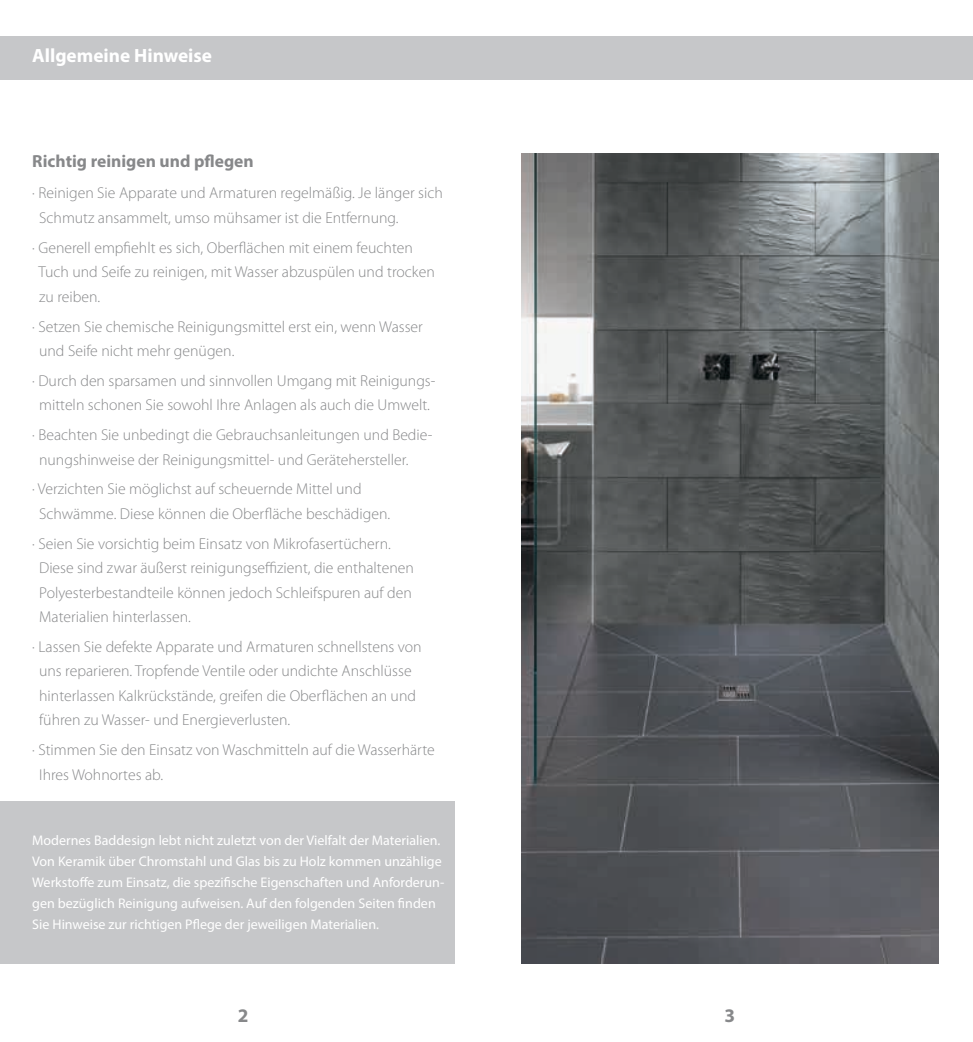
<style>
.page{position:relative;width:973px;height:1042px;background:#fff}
.page>*{position:absolute;margin:0;border:0;box-sizing:border-box;transform-origin:0 0}
.t1{font:700 19.25px "Myriad Pro";color:#fff}
.t2{font:700 19.25px "Myriad Pro";color:#87888a}
.t3{font:700 17.5px "Myriad Pro";color:#87888a}
.t4{font:300 15.75px/24.5px "Myriad Pro";color:#87888a}
.t5{font:14px/21px "Myriad Pro";color:#fff}
</style>
<div class="page">
<div style="left:0;top:801px;width:454px;height:163px;background:#c6c7c9"></div>
<div style="left:0;top:36px;width:972px;height:43px;background:#c6c7c9"></div>
<img style="left:521px;top:154px;width:417px;height:810px">
<p class="t1" style="left:32px;top:43px;width:181px">Allgemeine Hinweise</p>
<p class="t3" style="left:32px;top:150px;width:223px">Richtig reinigen und pflegen</p>
<p class="t4" style="left:39px;top:181px;width:405px;text-indent:-7px">· Reinigen Sie Apparate und Armaturen regelmäßig. Je länger sich<br>Schmutz ansammelt, umso mühsamer ist die Entfernung.</p>
<p class="t4" style="left:38px;top:235px;width:398px;text-indent:-6px">· Generell empfiehlt es sich, Oberflächen mit einem feuchten<br>Tuch und Seife zu reinigen, mit Wasser abzuspülen und trocken zu reiben.</p>
<p class="t4" style="left:39px;top:314px;width:385px;text-indent:-7px">· Setzen Sie chemische Reinigungsmittel erst ein, wenn Wasser und Seife nicht mehr genügen.</p>
<p class="t4" style="left:32px;top:368px;width:405px;text-align:center">· Durch den sparsamen und sinnvollen Umgang mit Reinigungs&shy;mitteln schonen Sie sowohl Ihre Anlagen als auch die Umwelt.</p>
<p class="t4" style="left:39px;top:423px;width:395px;text-indent:-7px">· Beachten Sie unbedingt die Gebrauchsanleitungen und Bedie&shy;nungshinweise der Reinigungsmittel- und Gerätehersteller.</p>
<p class="t4" style="left:39px;top:477px;width:352px;text-indent:-7px">· Verzichten Sie möglichst auf scheuernde Mittel und<br>Schwämme. Diese können die Oberfläche beschädigen.</p>
<p class="t4" style="left:39px;top:531px;width:376px;text-indent:-7px">· Seien Sie vorsichtig beim Einsatz von Mikrofasertüchern.<br>Diese sind zwar äußerst reinigungseffizient, die enthaltenen Polyesterbestandteile können jedoch Schleifspuren auf den Materialien hinterlassen.</p>
<p class="t4" style="left:39px;top:635px;width:384px;text-indent:-7px">· Lassen Sie defekte Apparate und Armaturen schnellstens von uns reparieren. Tropfende Ventile oder undichte Anschlüsse hinterlassen Kalkrückstände, greifen die Oberflächen an und führen zu Wasser- und Energieverlusten.</p>
<p class="t4" style="left:39px;top:738px;width:397px;text-indent:-7px">· Stimmen Sie den Einsatz von Waschmitteln auf die Wasserhärte<br>Ihres Wohnortes ab.</p>
<p class="t5" style="left:32px;top:829px;width:413px">Modernes Baddesign lebt nicht zuletzt von der Vielfalt der Materialien.<br>Von Keramik über Chromstahl und Glas bis zu Holz kommen unzählige Werkstoffe zum Einsatz, die spezifische Eigenschaften und Anforderun&shy;gen bezüglich Reinigung aufweisen. Auf den folgenden Seiten finden Sie Hinweise zur richtigen Pflege der jeweiligen Materialien.</p>
<p class="t2" style="left:238px;top:1002px;width:12px">2</p>
<p class="t2" style="left:724px;top:1002px;width:12px">3</p>
</div>
